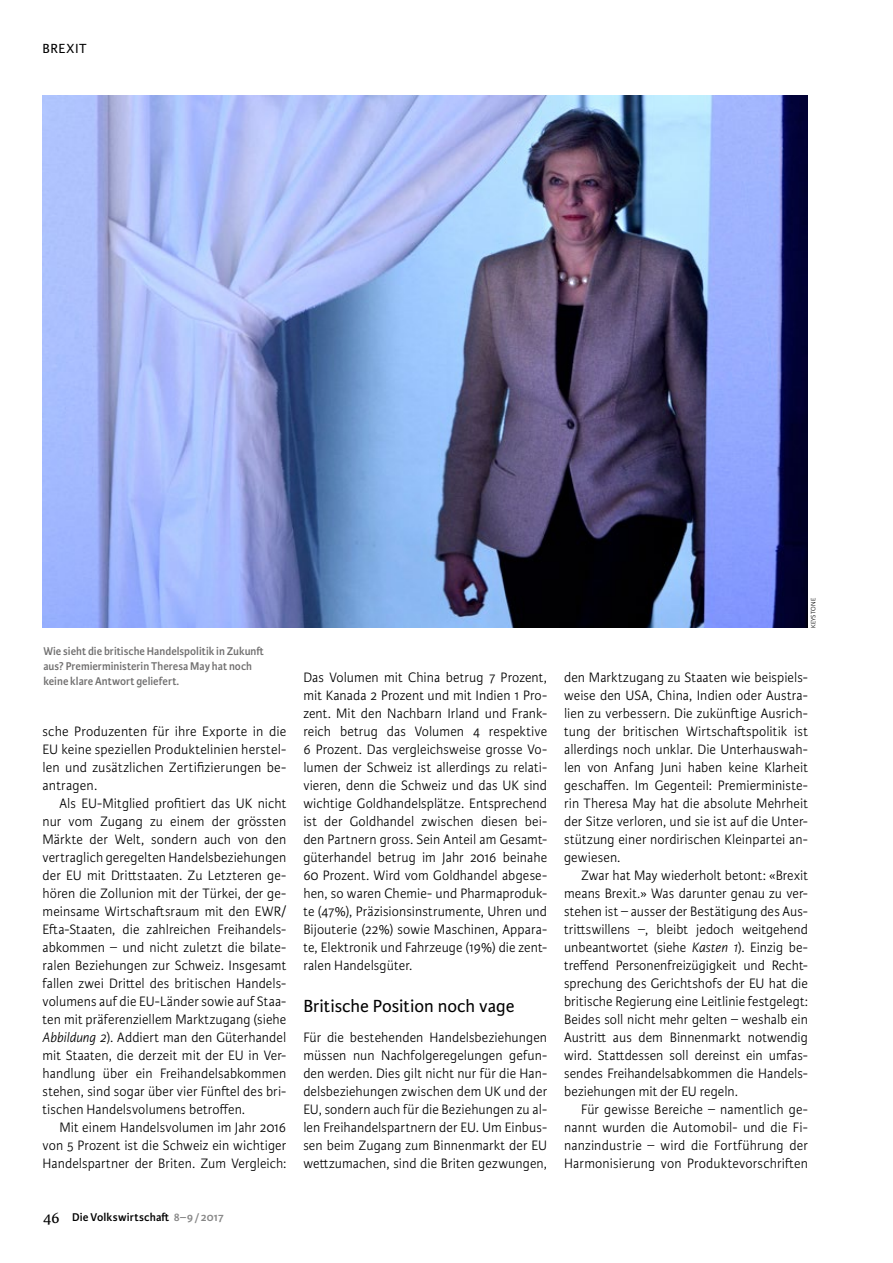
<style>
.page{position:relative;width:893px;height:1263px;background:#fff}
.page>*{position:absolute;margin:0;border:0;box-sizing:border-box;transform-origin:0 0}
.t1{font:18.75px "Karmina Sans";color:#000}
.t2{font:300 14.55px/18px "Karmina Sans";letter-spacing:.01em;color:#000;text-align:justify;scale:.96 1}
.t3{font:300 14.55px/18px "Karmina Sans";letter-spacing:.01em;color:#000;text-align:justify}
.t4{font:14.1px "Karmina Sans";letter-spacing:.04em;color:#000}
.t5{font:600 12px/15px "Karmina Sans";letter-spacing:.005em;color:#706f6f;scale:.95 1}
.t6{font:600 12px "Karmina Sans";letter-spacing:.01em;color:#000}
.t7{font:300 6.75px "Karmina Sans";letter-spacing:.01em;color:#000}
.s1{font-style:italic}
.s2{font-family:"Karmina";font-weight:400;font-size:16.5px}
.s3{color:#878787}
</style>
<div class="page">
<img style="left:43px;top:95px;width:765px;height:533px">
<p class="t4" style="left:43px;top:41px;width:46px">BREXIT</p>
<p class="t5" style="left:43px;top:644px;width:234px">Wie sieht die britische Handelspolitik in Zukunft aus? Premierministerin Theresa May hat noch keine klare Antwort geliefert.</p>
<p class="t3" style="left:43px;top:723px;width:245px">sche Produzenten für ihre Exporte in die EU keine speziellen Produktelinien herstel&shy;len und zusätzlichen Zertifizierungen be&shy;antragen.</p>
<p class="t2" style="left:43px;top:795px;width:255px;text-indent:17px">Als EU-Mitglied profitiert das UK nicht nur vom Zugang zu einem der grössten Märkte der Welt, sondern auch von den vertraglich geregelten Handelsbeziehungen der EU mit Drittstaaten. Zu Letzteren ge&shy;hören die Zollunion mit der Türkei, der ge&shy;meinsame Wirtschaftsraum mit den EWR/ Efta-Staaten, die zahlreichen Freihandels&shy;abkommen – und nicht zuletzt die bilate&shy;ralen Beziehungen zur Schweiz. Insgesamt fallen zwei Drittel des britischen Handels&shy;volumens auf die EU-Länder sowie auf Staa&shy;ten mit präferenziellem Marktzugang (siehe <span class="s1">Abbildung 2</span>). Addiert man den Güterhandel mit Staaten, die derzeit mit der EU in Ver&shy;handlung über ein Freihandelsabkommen stehen, sind sogar über vier Fünftel des bri&shy;tischen Handelsvolumens betroffen.</p>
<p class="t2" style="left:43px;top:1119px;width:255px;text-indent:17px">Mit einem Handelsvolumen im Jahr 2016 von 5 Prozent ist die Schweiz ein wichtiger Handelspartner der Briten. Zum Vergleich:</p>
<p class="t6" style="left:43px;top:1210px;width:182px"><span class="s2">46</span> Die Volkswirtschaft <span class="s3">8–9/2017</span></p>
<p class="t2" style="left:303px;top:669px;width:255px">Das Volumen mit China betrug 7 Prozent, mit Kanada 2 Prozent und mit Indien 1 Pro&shy;zent. Mit den Nachbarn Irland und Frank&shy;reich betrug das Volumen 4 respektive 6 Prozent. Das vergleichsweise grosse Vo&shy;lumen der Schweiz ist allerdings zu relati&shy;vieren, denn die Schweiz und das UK sind wichtige Goldhandelsplätze. Entsprechend ist der Goldhandel zwischen diesen bei&shy;den Partnern gross. Sein Anteil am Gesamt&shy;güterhandel betrug im Jahr 2016 beinahe 60 Prozent. Wird vom Goldhandel abgese&shy;hen, so waren Chemie- und Pharmaproduk&shy;te (47%), Präzisionsinstrumente, Uhren und Bijouterie (22%) sowie Maschinen, Appara&shy;te, Elektronik und Fahrzeuge (19%) die zent&shy;ralen Handelsgüter.</p>
<p class="t1" style="left:303px;top:996px;width:213px">Britische Position noch vage</p>
<p class="t2" style="left:303px;top:1029px;width:255px">Für die bestehenden Handelsbeziehungen müssen nun Nachfolgeregelungen gefun&shy;den werden. Dies gilt nicht nur für die Han&shy;delsbeziehungen zwischen dem UK und der EU, sondern auch für die Beziehungen zu al&shy;len Freihandelspartnern der EU. Um Einbus&shy;sen beim Zugang zum Binnenmarkt der EU wettzumachen, sind die Briten gezwungen,</p>
<p class="t7" style="left:810px;top:628px;width:31px;rotate:-90deg">KEYSTONE</p>
<p class="t2" style="left:564px;top:669px;width:255px">den Marktzugang zu Staaten wie beispiels&shy;weise den USA, China, Indien oder Austra&shy;lien zu verbessern. Die zukünftige Ausrich&shy;tung der britischen Wirtschaftspolitik ist allerdings noch unklar. Die Unterhauswah&shy;len von Anfang Juni haben keine Klarheit geschaffen. Im Gegenteil: Premierministe&shy;rin Theresa May hat die absolute Mehrheit der Sitze verloren, und sie ist auf die Unter&shy;stützung einer nordirischen Kleinpartei an&shy;gewiesen.</p>
<p class="t2" style="left:564px;top:867px;width:255px;text-indent:17px">Zwar hat May wiederholt betont: «Brexit means Brexit.» Was darunter genau zu ver&shy;stehen ist – ausser der Bestätigung des Aus&shy;trittswillens –, bleibt jedoch weitgehend unbeantwortet (siehe <span class="s1">Kasten 1</span>). Einzig be&shy;treffend Personenfreizügigkeit und Recht&shy;sprechung des Gerichtshofs der EU hat die britische Regierung eine Leitlinie festgelegt:<br>Beides soll nicht mehr gelten – weshalb ein Austritt aus dem Binnenmarkt notwendig wird. Stattdessen soll dereinst ein umfas&shy;sendes Freihandelsabkommen die Handels&shy;beziehungen mit der EU regeln.</p>
<p class="t2" style="left:564px;top:1101px;width:255px;text-indent:17px">Für gewisse Bereiche – namentlich ge&shy;nannt wurden die Automobil- und die Fi&shy;nanzindustrie – wird die Fortführung der Harmonisierung von Produktevorschriften</p>
</div>
